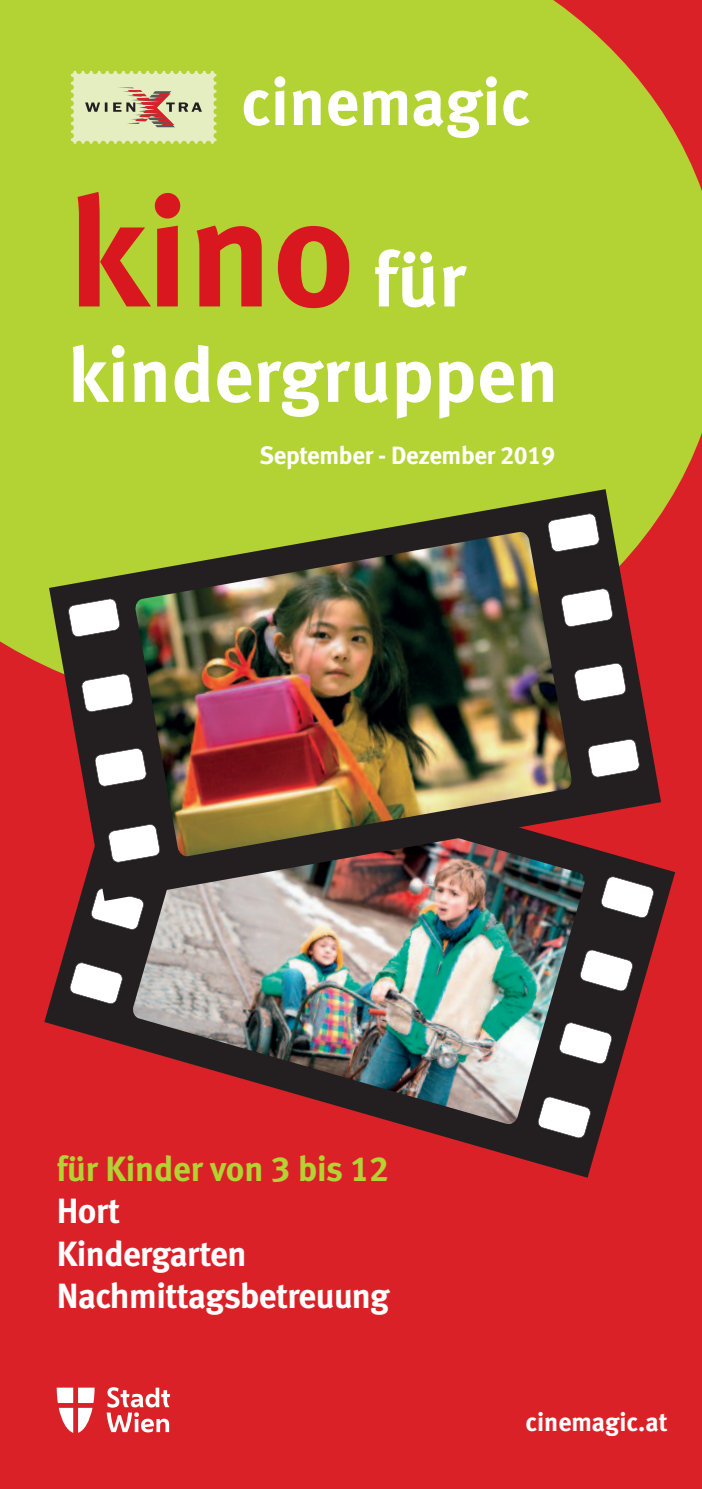
<style>
.page{position:relative;width:702px;height:1489px;background:#fff}
.page>*{position:absolute;margin:0;border:0;box-sizing:border-box;transform-origin:0 0}
.t1{font:154px "Meta Bold LF";color:#d8171f}
.t2{font:77px "Meta Bold LF";letter-spacing:.005em;color:#fff}
.t3{font:35px/42.5px "Meta Bold LF";letter-spacing:-.015em;color:#fff}
.t4{font:35px "Meta Bold LF";letter-spacing:-.005em;color:#b3d234}
.t5{font:26px "Meta Bold LF";color:#fff}
.t6{font:25px "Meta Bold LF";letter-spacing:-.015em;color:#fff}
.s1{font-size:77px;color:#fff}
</style>
<div class="page">
<div style="left:0;top:0;width:702px;height:1488px;background:#db2128"></div>
<svg style="left:57px;top:1387px;width:38px;height:45px"></svg>
<svg style="left:107px;top:1387px;width:63px;height:45px"></svg>
<div style="left:0;top:0;width:702px;height:668px;background:#b3d234"></div>
<svg style="left:244px;top:76px;width:285px;height:62px;background:#cbe075"></svg>
<svg style="left:71px;top:71px;width:145px;height:73px;background:#d7d8a8"></svg>
<svg style="left:44px;top:868px;width:631px;height:309px"></svg>
<img style="left:132px;top:900px;width:453px;height:225px">
<svg style="left:90px;top:900px;width:54px;height:30px;background:#c1c0c0"></svg>
<svg style="left:69px;top:961px;width:54px;height:43px;background:#adacac"></svg>
<svg style="left:537px;top:1095px;width:54px;height:43px;background:#adabac"></svg>
<svg style="left:558px;top:1021px;width:54px;height:43px;background:#adacac"></svg>
<svg style="left:579px;top:949px;width:54px;height:42px;background:#b0afaf"></svg>
<svg style="left:600px;top:900px;width:54px;height:18px"></svg>
<svg style="left:49px;top:489px;width:612px;height:411px"></svg>
<img style="left:135px;top:531px;width:437px;height:326px">
<svg style="left:68px;top:598px;width:52px;height:39px;background:#c1c0c0"></svg>
<svg style="left:81px;top:673px;width:53px;height:39px;background:#bebdbd"></svg>
<svg style="left:94px;top:741px;width:92px;height:45px;background:#797572"></svg>
<svg style="left:108px;top:814px;width:57px;height:48px;background:#989697"></svg>
<svg style="left:587px;top:738px;width:53px;height:39px;background:#bebdbd"></svg>
<svg style="left:574px;top:662px;width:52px;height:39px;background:#c1c0c0"></svg>
<svg style="left:560px;top:588px;width:53px;height:39px;background:#bebdbd"></svg>
<svg style="left:547px;top:513px;width:53px;height:39px;background:#bebdbd"></svg>
<h1 class="t1" style="left:68px;top:195px;width:399px">kino <span class="s1">für</span></h1>
<h2 class="t2" style="left:68px;top:346px;width:491px">kindergruppen</h2>
<p class="t6" style="left:259px;top:445px;width:297px">September - Dezember 2019</p>
<p class="t4" style="left:57px;top:1155px;width:334px">für Kinder von 3 bis 12</p>
<p class="t3" style="left:57px;top:1192px;width:334px">Hort<br>Kindergarten<br>Nachmittagsbetreuung</p>
<p class="t5" style="left:525px;top:1412px;width:143px">cinemagic.at</p>
</div>
